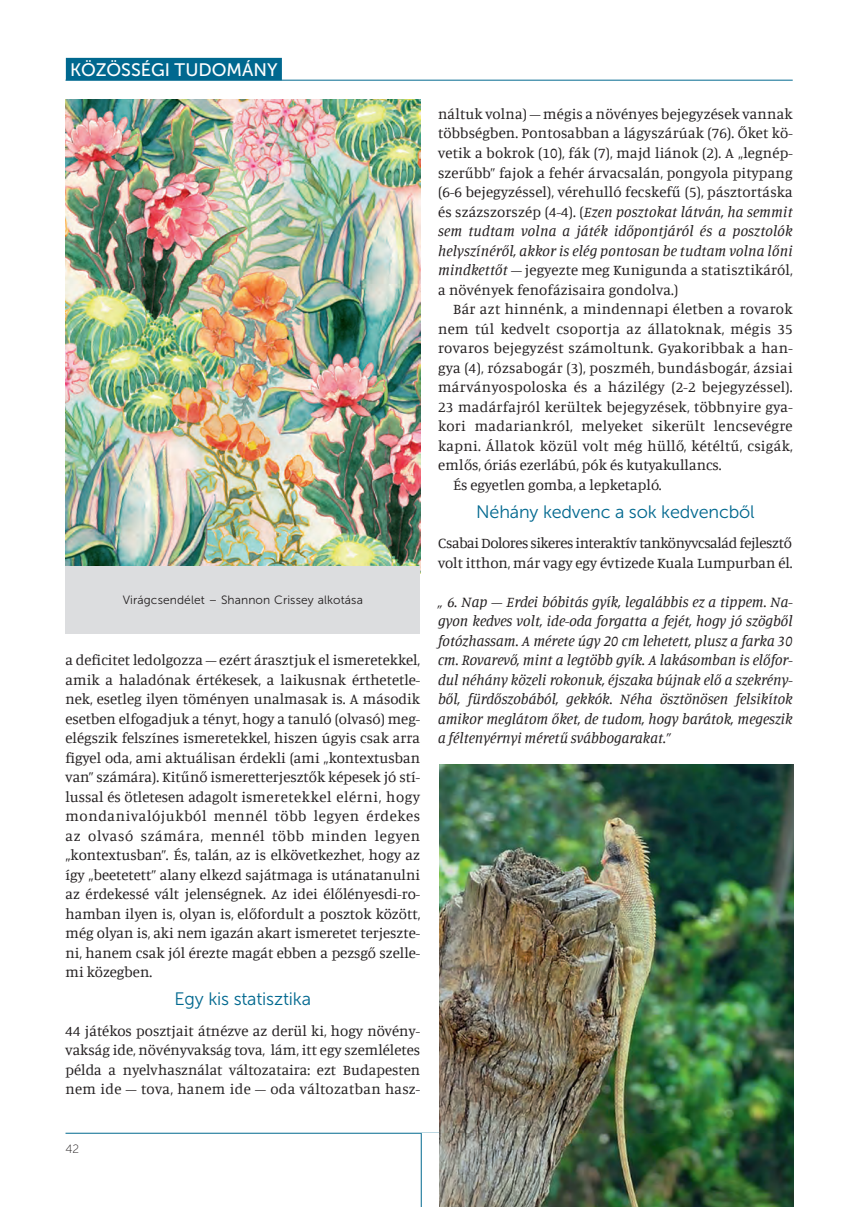
<style>
.page{position:relative;width:854px;height:1207px;background:#fff}
.page>*{position:absolute;margin:0;border:0;box-sizing:border-box;transform-origin:0 0}
.t1{font:18px "Museo Sans 300";letter-spacing:-.01em;color:#00688f}
.Rovat{font:18px "Museo Sans 500";color:#fff}
.Normál{font:15px/19.5px "Manuale";color:#231f20;text-align:justify}
.Lábjegyzetszöveg{font:15px/19.5px "Manuale";letter-spacing:.01em;color:#231f20;text-align:justify}
.Normál-2{font:italic 15px/19.5px "Manuale";color:#231f20;text-align:justify}
.Normál-3{font:15px "Manuale";letter-spacing:-.03em;color:#231f20}
.Képaláírás{font:12px "Museo Sans 300";letter-spacing:.01em;color:#231f20}
.t2{font:12px "Museo Sans 100";color:#231f20}
.s1{font-style:italic}
</style>
<div class="page">
<hr style="left:66px;top:1133px;width:728px;height:1px;background:#00688f">
<hr style="left:66px;top:80px;width:727px;height:1px;background:#00688f">
<div style="left:421px;top:1133px;width:28px;height:74px;background:#fff"></div>
<div style="left:66px;top:58px;width:216px;height:22px;background:#00688f"></div>
<img style="left:66px;top:100px;width:354px;height:466px">
<img style="left:439px;top:764px;width:355px;height:443px">
<div style="left:66px;top:566px;width:354px;height:67px;background:#dcdddf"></div>
<hr style="left:421px;top:1133px;width:1px;height:74px;background:#00688f">
<p class="Rovat" style="left:70px;top:60px;width:209px">KÖZÖSSÉGI TUDOMÁNY</p>
<p class="Képaláírás" style="left:123px;top:593px;width:242px">Virágcsendélet – Shannon Crissey alkotása</p>
<p class="Normál" style="left:66px;top:650px;width:356px">a deficitet ledolgozza – ezért árasztjuk el ismeretekkel, amik a haladónak értékesek, a laikusnak érthetetle&shy;nek, esetleg ilyen töményen unalmasak is. A második esetben elfogadjuk a tényt, hogy a tanuló (olvasó) meg&shy;elégszik felszínes ismeretekkel, hiszen úgyis csak arra figyel oda, ami aktuálisan érdekli (ami „kontextusban van” számára). Kitűnő ismeretterjesztők képesek jó stí&shy;lussal és ötletesen adagolt ismeretekkel elérni, hogy mondanivalójukból mennél több legyen érdekes az olvasó számára, mennél több minden legyen „kontextusban”. És, talán, az is elkövetkezhet, hogy az így „beetetett” alany elkezd sajátmaga is utánatanulni az érdekessé vált jelenségnek. Az idei élőlényesdi-ro&shy;hamban ilyen is, olyan is, előfordult a posztok között, még olyan is, aki nem igazán akart ismeretet terjeszte&shy;ni, hanem csak jól érezte magát ebben a pezsgő szelle&shy;mi közegben.</p>
<p class="t1" style="left:175px;top:989px;width:138px">Egy kis statisztika</p>
<p class="Lábjegyzetszöveg" style="left:66px;top:1020px;width:356px">44 játékos posztjait átnézve az derül ki, hogy növény&shy;vakság ide, növényvakság tova, lám, itt egy szemléletes példa a nyelvhasználat változataira: ezt Budapesten nem ide – tova, hanem ide – oda változatban hasz-</p>
<p class="Lábjegyzetszöveg" style="left:438px;top:104px;width:356px">náltuk volna) – mégis a növényes bejegyzések vannak többségben. Pontosabban a lágyszárúak (76). Őket kö&shy;vetik a bokrok (10), fák (7), majd liánok (2). A „legnép&shy;szerűbb” fajok a fehér árvacsalán, pongyola pitypang (6-6 bejegyzéssel), vérehulló fecskefű (5), pásztortáska és százszorszép (4-4). (<span class="s1">Ezen posztokat látván, ha semmit sem tudtam volna a játék időpontjáról és a posztolók helyszínéről, akkor is elég pontosan be tudtam volna lőni mindkettőt</span> – jegyezte meg Kunigunda a statisztikáról, a növények fenofázisaira gondolva.)</p>
<p class="Normál" style="left:438px;top:299px;width:356px;text-indent:15px">Bár azt hinnénk, a mindennapi életben a rovarok nem túl kedvelt csoportja az állatoknak, mégis 35 rovaros bejegyzést számoltunk. Gyakoribbak a han&shy;gya (4), rózsabogár (3), poszméh, bundásbogár, ázsiai márványospoloska és a házilégy (2-2 bejegyzéssel).<br>23 madárfajról kerültek bejegyzések, többnyire gya&shy;kori madariankról, melyeket sikerült lencsevégre kapni. Állatok közül volt még hüllő, kétéltű, csigák, emlős, óriás ezerlábú, pók és kutyakullancs.</p>
<p class="Normál" style="left:453px;top:474px;width:210px">És egyetlen gomba, a lepketapló.</p>
<p class="t1" style="left:476px;top:502px;width:280px">Néhány kedvenc a sok kedvencből</p>
<p class="Normál-3" style="left:438px;top:533px;width:355px">Csabai Dolores sikeres interaktív tankönyvcsalád fejlesztő</p>
<p class="Normál" style="left:438px;top:552px;width:356px">volt itthon, már vagy egy évtizede Kuala Lumpurban él.</p>
<p class="Normál-2" style="left:438px;top:591px;width:356px">„ 6. Nap – Erdei bóbitás gyík, legalábbis ez a tippem. Na&shy;gyon kedves volt, ide-oda forgatta a fejét, hogy jó szögből fotózhassam. A mérete úgy 20 cm lehetett, plusz a farka 30 cm. Rovarevő, mint a legtöbb gyík. A lakásomban is előfor&shy;dul néhány közeli rokonuk, éjszaka bújnak elő a szekrény&shy;ből, fürdőszobából, gekkók. Néha ösztönösen felsikítok amikor meglátom őket, de tudom, hogy barátok, megeszik a féltenyérnyi méretű svábbogarakat.”</p>
<p class="t2" style="left:66px;top:1142px;width:15px">42</p>
</div>
